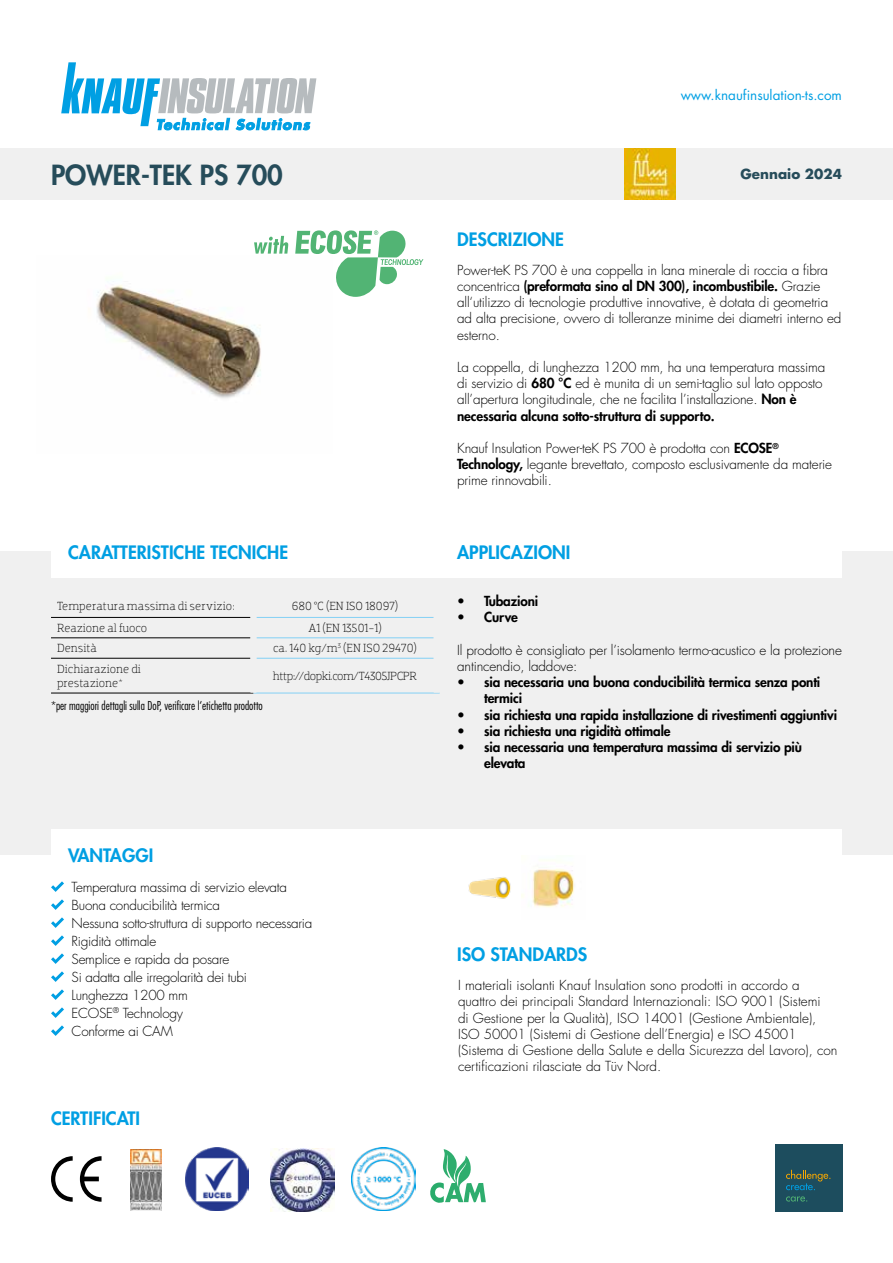
<style>
.page{position:relative;width:893px;height:1263px;background:#fff}
.page>*{position:absolute;margin:0;border:0;box-sizing:border-box;transform-origin:0 0}
.t1{font:800 27px "Futura Std";color:#264c5a}
.t2{font:800 18px "Futura Std";color:#009fe3}
.t3{font:300 13.5px/16.2px "Futura Std";letter-spacing:-.01em;color:#000}
.t4{font:800 13.5px/16.2px "Futura Std";letter-spacing:-.01em;color:#000}
.t5{font:13.5px "Futura Std";color:#009fe3}
.t6{font:700 13.5px "Futura Std";color:#264c5a}
.t7{font:300 12px/14.4px "Dobra Slab";color:#000}
.t8{font:300 condensed 12px "Futura Std";color:#000}
.t9{font:300 12px "Dobra Slab";letter-spacing:-.04em;color:#000}
.s1{font-weight:800}
</style>
<div class="page">
<img style="left:96px;top:281px;width:165px;height:118px">
<div style="left:0;top:552px;width:893px;height:303px;background:#f0f0f0"></div>
<svg style="left:61px;top:62px;width:255px;height:68px"></svg>
<hr style="left:51px;top:617px;width:199px;height:1px;background:#000">
<hr style="left:51px;top:637px;width:199px;height:1px;background:#000">
<hr style="left:51px;top:658px;width:199px;height:1px;background:#000">
<hr style="left:51px;top:693px;width:202px;height:1px;background:#000">
<hr style="left:256px;top:617px;width:178px;height:1px;background:#83d0f5">
<hr style="left:256px;top:637px;width:178px;height:1px;background:#83d0f5">
<hr style="left:256px;top:658px;width:178px;height:1px;background:#83d0f5">
<hr style="left:253px;top:693px;width:187px;height:1px;background:#83d0f5">
<svg style="left:51px;top:881px;width:13px;height:11px"></svg>
<svg style="left:51px;top:899px;width:13px;height:11px"></svg>
<svg style="left:51px;top:917px;width:13px;height:11px"></svg>
<svg style="left:51px;top:935px;width:13px;height:11px"></svg>
<svg style="left:51px;top:953px;width:13px;height:11px"></svg>
<svg style="left:51px;top:971px;width:13px;height:11px"></svg>
<svg style="left:51px;top:989px;width:13px;height:11px"></svg>
<svg style="left:51px;top:1007px;width:13px;height:11px"></svg>
<svg style="left:51px;top:1025px;width:13px;height:11px"></svg>
<div style="left:775px;top:1144px;width:68px;height:68px;background:#1d4d5e"></div>
<svg style="left:786px;top:1170px;width:44px;height:20px"></svg>
<svg style="left:786px;top:1196px;width:21px;height:5px"></svg>
<svg style="left:254px;top:236px;width:34px;height:18px"></svg>
<svg style="left:295px;top:230px;width:128px;height:67px"></svg>
<div style="left:0;top:149px;width:893px;height:51px;background:#f0f0f0"></div>
<img style="left:624px;top:149px;width:51px;height:51px">
<img style="left:352px;top:1147px;width:63px;height:64px">
<img style="left:130px;top:1149px;width:32px;height:62px">
<img style="left:185px;top:1148px;width:63px;height:63px">
<svg style="left:51px;top:1156px;width:22px;height:46px"></svg>
<svg style="left:80px;top:1156px;width:22px;height:46px"></svg>
<img style="left:271px;top:1148px;width:63px;height:64px">
<div style="left:51px;top:526px;width:791px;height:51px;background:#fff"></div>
<div style="left:51px;top:830px;width:791px;height:51px;background:#fff"></div>
<img style="left:468px;top:868px;width:107px;height:40px">
<svg style="left:430px;top:1149px;width:56px;height:54px"></svg>
<p class="t5" style="left:681px;top:86px;width:163px">www.knaufinsulation-ts.com</p>
<h1 class="t1" style="left:51px;top:157px;width:233px">POWER-TEK PS 700</h1>
<p class="t6" style="left:741px;top:165px;width:103px">Gennaio 2024</p>
<h2 class="t2" style="left:457px;top:228px;width:108px">DESCRIZIONE</h2>
<h2 class="t2" style="left:68px;top:541px;width:222px">CARATTERISTICHE TECNICHE</h2>
<p class="t7" style="left:57px;top:599px;width:179px">Temperatura massima di servizio:</p>
<p class="t7" style="left:292px;top:599px;width:108px">680 °C (EN ISO 18097)</p>
<p class="t7" style="left:57px;top:620px;width:92px">Reazione al fuoco</p>
<p class="t7" style="left:308px;top:620px;width:75px">A1 (EN 13501-1)</p>
<p class="t7" style="left:57px;top:641px;width:41px">Densità</p>
<p class="t7" style="left:273px;top:641px;width:145px">ca. 140 kg/m<sup>3</sup> (EN ISO 29470)</p>
<p class="t7" style="left:57px;top:661px;width:85px">Dichiarazione di prestazione*</p>
<p class="t9" style="left:273px;top:669px;width:146px">http://dopki.com/T4305JPCPR</p>
<p class="t8" style="left:51px;top:698px;width:213px">*per maggiori dettagli sulla DoP, verificare l‘etichetta prodotto</p>
<h2 class="t2" style="left:68px;top:844px;width:87px">VANTAGGI</h2>
<p class="t3" style="left:72px;top:878px;width:242px;line-height:18px">Temperatura massima di servizio elevata<br>Buona conducibilità termica<br>Nessuna sotto-struttura di supporto necessaria<br>Rigidità ottimale<br>Semplice e rapida da posare<br>Si adatta alle irregolarità dei tubi<br>Lunghezza 1200 mm<br>ECOSE<sup>®</sup> Technology<br>Conforme ai CAM</p>
<h2 class="t2" style="left:51px;top:1107px;width:91px">CERTIFICATI</h2>
<p class="t3" style="left:457px;top:262px;width:386px">Power-teK PS 700 è una coppella in lana minerale di roccia a fibra concentrica <span class="s1">(preformata sino al DN 300), incombustibile.</span> Grazie all‘utilizzo di tecnologie produttive innovative, è dotata di geometria ad alta precisione, ovvero di tolleranze minime dei diametri interno ed esterno.</p>
<p class="t3" style="left:457px;top:359px;width:370px">La coppella, di lunghezza 1200 mm, ha una temperatura massima di servizio di <span class="s1">680 °C</span> ed è munita di un semi-taglio sul lato opposto all’apertura longitudinale, che ne facilita l’installazione. <span class="s1">Non è necessaria alcuna sotto-struttura di supporto.</span></p>
<p class="t3" style="left:457px;top:440px;width:377px">Knauf Insulation Power-teK PS 700 è prodotta con <span class="s1">ECOSE</span><sup>®<br></sup><span class="s1">Technology,</span> legante brevettato, composto esclusivamente da materie prime rinnovabili.</p>
<h2 class="t2" style="left:457px;top:541px;width:115px">APPLICAZIONI</h2>
<p class="t4" style="left:457px;top:593px;width:83px">• Tubazioni</p>
<p class="t4" style="left:457px;top:609px;width:62px">• Curve</p>
<p class="t3" style="left:457px;top:642px;width:386px">Il prodotto è consigliato per l’isolamento termo-acustico e la protezione antincendio, laddove:</p>
<p class="t4" style="left:484px;top:674px;width:338px;text-indent:-27px">• sia necessaria una buona conducibilità termica senza ponti termici</p>
<p class="t4" style="left:457px;top:706px;width:381px">• sia richiesta una rapida installazione di rivestimenti aggiuntivi</p>
<p class="t4" style="left:457px;top:723px;width:215px">• sia richiesta una rigidità ottimale</p>
<p class="t4" style="left:484px;top:739px;width:319px;text-indent:-27px">• sia necessaria una temperatura massima di servizio più elevata</p>
<h2 class="t2" style="left:457px;top:943px;width:132px">ISO STANDARDS</h2>
<p class="t3" style="left:458px;top:977px;width:381px">I materiali isolanti Knauf Insulation sono prodotti in accordo a quattro dei principali Standard Internazionali: ISO 9001 (Sistemi<br>di Gestione per la Qualità), ISO 14001 (Gestione Ambientale), ISO 50001 (Sistemi di Gestione dell’Energia) e ISO 45001 (Sistema di Gestione della Salute e della Sicurezza del Lavoro), con certificazioni rilasciate da Tüv Nord.</p>
</div>
